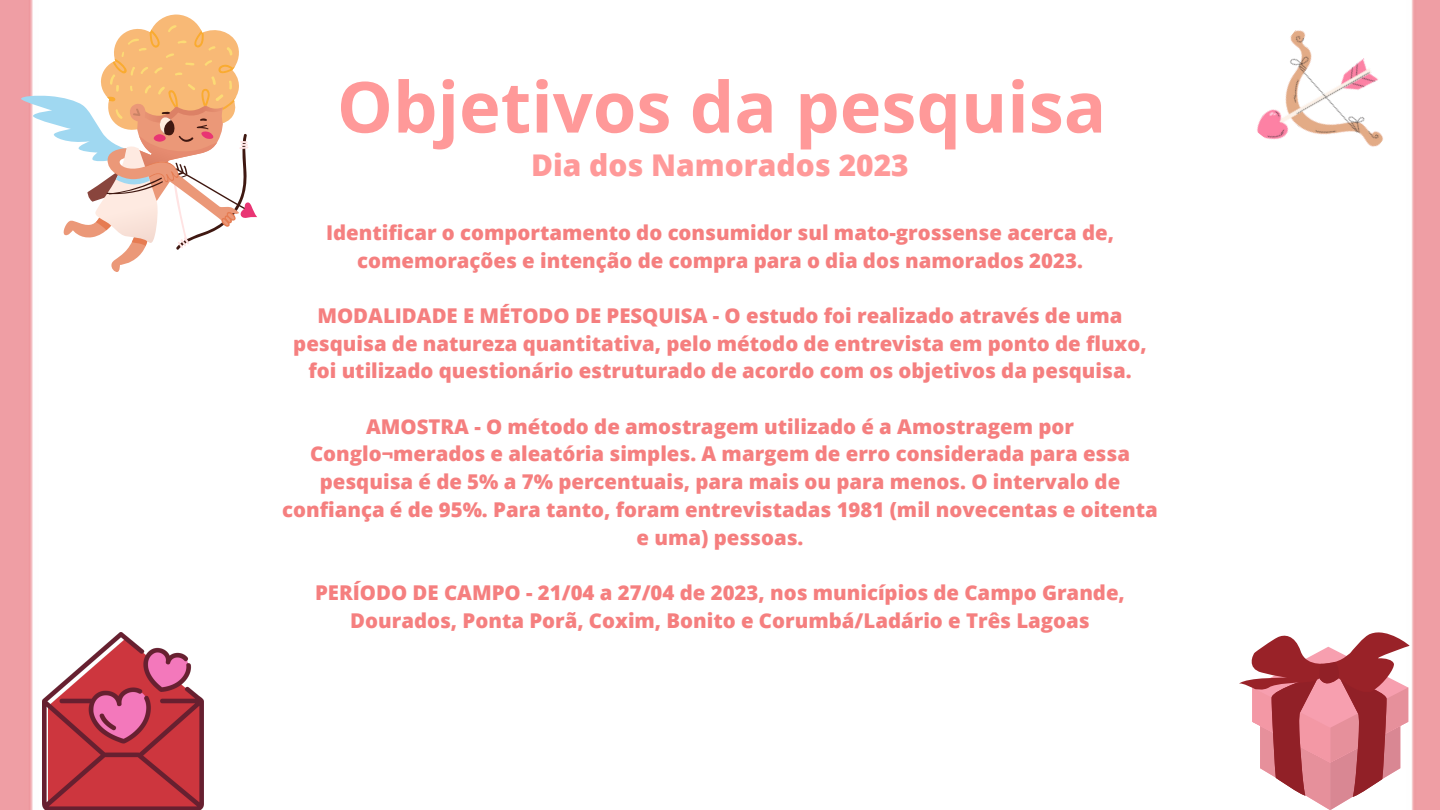
<style>
.page{position:relative;width:1440px;height:810px;background:#fff}
.page>*{position:absolute;margin:0;border:0;box-sizing:border-box;transform-origin:0 0}
.t1{font:700 70.4px "Open Sans";color:#f99}
.t2{font:800 29.9px "Open Sans";color:#f99}
.t3{font:800 20.4px/27.7px "Open Sans";color:#f57f7f;text-align:center}
</style>
<div class="page">
<img style="left:0;top:0;width:1440px;height:810px">
<img style="left:42px;top:632px;width:162px;height:178px">
<img style="left:1231px;top:15px;width:184px;height:181px">
<svg style="left:1239px;top:632px;width:171px;height:178px"></svg>
<svg style="left:21px;top:14px;width:236px;height:258px"></svg>
<p class="t1" style="left:337px;top:57px;width:771px">Objetivos da pesquisa</p>
<p class="t2" style="left:531px;top:144px;width:379px">Dia dos Namorados 2023</p>
<p class="t3" style="left:326px;top:218px;width:790px">Identificar o comportamento do consumidor sul mato-grossense acerca de, comemorações e intenção de compra para o dia dos namorados 2023.</p>
<p class="t3" style="left:293px;top:301px;width:855px">MODALIDADE E MÉTODO DE PESQUISA - O estudo foi realizado através de uma pesquisa de natureza quantitativa, pelo método de entrevista em ponto de fluxo, foi utilizado questionário estruturado de acordo com os objetivos da pesquisa.</p>
<p class="t3" style="left:282px;top:412px;width:877px">AMOSTRA - O método de amostragem utilizado é a Amostragem por Conglo¬merados e aleatória simples. A margem de erro considerada para essa pesquisa é de 5% a 7% percentuais, para mais ou para menos. O intervalo de confiança é de 95%. Para tanto, foram entrevistadas 1981 (mil novecentas e oitenta e uma) pessoas.</p>
<p class="t3" style="left:315px;top:578px;width:811px">PERÍODO DE CAMPO - 21/04 a 27/04 de 2023, nos municípios de Campo Grande,<br>Dourados, Ponta Porã, Coxim, Bonito e Corumbá/Ladário e Três Lagoas</p>
</div>
